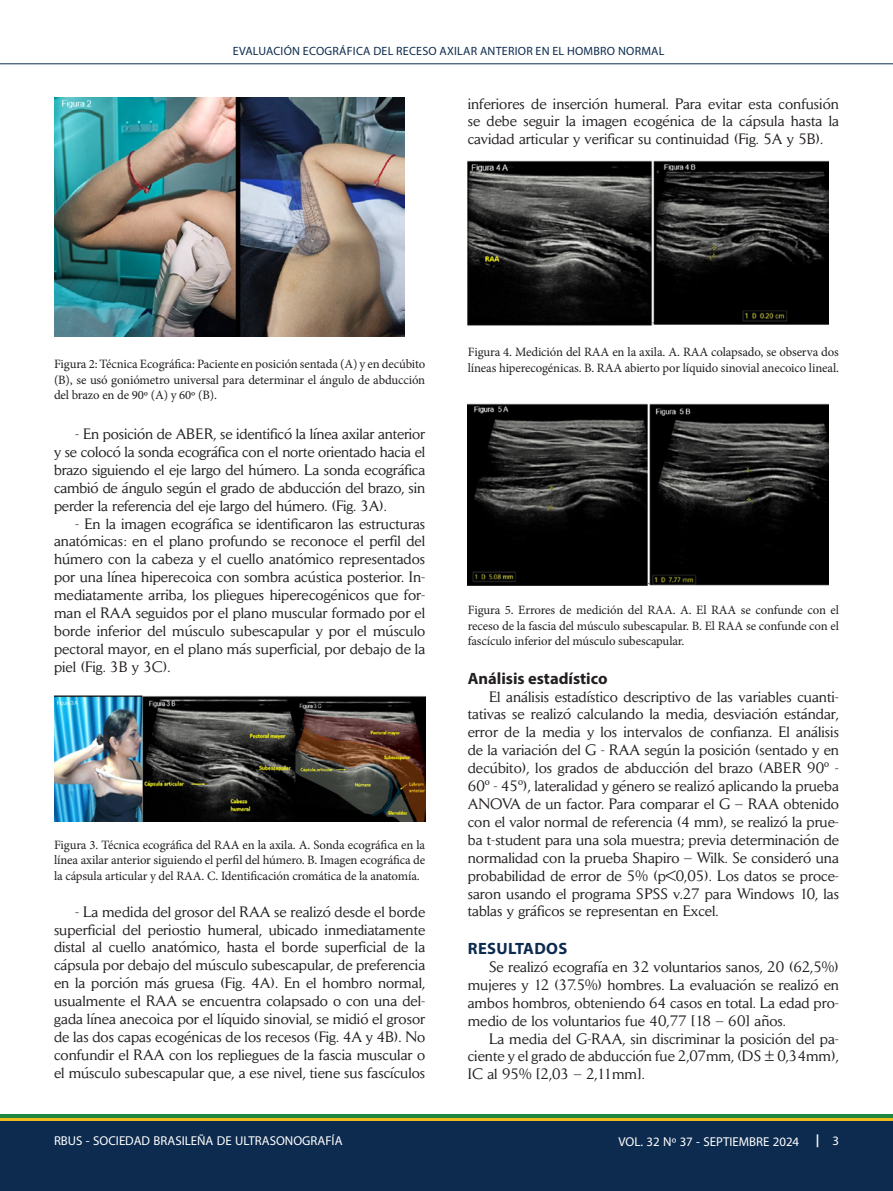
<style>
.page{position:relative;width:893px;height:1191px;background:#fff}
.page>*{position:absolute;margin:0;border:0;box-sizing:border-box;transform-origin:0 0}
.t1{font:18px "Myriad Arabic";color:#fff}
.t2{font:700 16.35px "Myriad Pro";color:#231f20}
.t3{font:700 16.35px "Myriad Pro";letter-spacing:.02em;color:#0d2b4f}
.t4{font:14.85px/17.9px "Daily News";color:#231f20;text-align:justify}
.t5{font:12.75px/15.3px "Minion Pro";letter-spacing:-.01em;color:#231f20;text-align:justify}
.t6{font:12px "Myriad Pro";letter-spacing:.02em;color:#0d2b4f}
.s1{font-weight:700}
</style>
<div class="page">
<div style="left:0;top:1120px;width:893px;height:71px;background:#0d2b4f"></div>
<hr style="left:0;top:1117px;width:893px;height:3px;background:#eebc1b">
<hr style="left:0;top:1114px;width:893px;height:3px;background:#208540">
<img style="left:54px;top:98px;width:351px;height:238px">
<img style="left:54px;top:696px;width:371px;height:125px">
<img style="left:468px;top:161px;width:361px;height:165px">
<img style="left:468px;top:403px;width:361px;height:182px">
<hr style="left:2px;top:63px;width:891px;height:1px;background:#0d2b4f">
<p class="t6" style="left:233px;top:44px;width:433px">EVALUACIÓN ECOGRÁFICA DEL RECESO AXILAR ANTERIOR EN EL HOMBRO NORMAL</p>
<p class="t4" style="left:468px;top:94px;width:373px">inferiores de inserción humeral. Para evitar esta confusión se debe seguir la imagen ecogénica de la cápsula hasta la cavidad articular y verificar su continuidad (Fig. 5A y 5B).</p>
<p class="t5" style="left:54px;top:356px;width:373px">Figura 2: Técnica Ecográfica: Paciente en posición sentada (A) y en decúbito (B), se usó goniómetro universal para determinar el ángulo de abducción del brazo en de 90º (A) y 60º (B).</p>
<p class="t4" style="left:54px;top:425px;width:373px;text-indent:21px">- En posición de ABER, se identificó la línea axilar anterior y se colocó la sonda ecográfica con el norte orientado hacia el brazo siguiendo el eje largo del húmero. La sonda ecográfica cambió de ángulo según el grado de abducción del brazo, sin perder la referencia del eje largo del húmero. (Fig. 3A).</p>
<p class="t4" style="left:54px;top:514px;width:373px;text-indent:21px">- En la imagen ecográfica se identificaron las estructuras anatómicas: en el plano profundo se reconoce el perfil del húmero con la cabeza y el cuello anatómico representados por una línea hiperecoica con sombra acústica posterior. In&shy;mediatamente arriba, los pliegues hiperecogénicos que for&shy;man el RAA seguidos por el plano muscular formado por el borde inferior del músculo subescapular y por el músculo pectoral mayor, en el plano más superficial, por debajo de la piel (Fig. 3B y 3C).</p>
<p class="t5" style="left:54px;top:837px;width:373px">Figura 3. Técnica ecográfica del RAA en la axila. A. Sonda ecográfica en la línea axilar anterior siguiendo el perfil del húmero. B. Imagen ecográfica de la cápsula articular y del RAA. C. Identificación cromática de la anatomía.</p>
<p class="t4" style="left:54px;top:902px;width:373px;text-indent:21px">- La medida del grosor del RAA se realizó desde el borde superficial del periostio humeral, ubicado inmediatamente distal al cuello anatómico, hasta el borde superficial de la cápsula por debajo del músculo subescapular, de preferencia en la porción más gruesa (Fig. 4A). En el hombro normal, usualmente el RAA se encuentra colapsado o con una del&shy;gada línea anecoica por el líquido sinovial, se midió el grosor de las dos capas ecogénicas de los recesos (Fig. 4A y 4B). No confundir el RAA con los repliegues de la fascia muscular o el músculo subescapular que, a ese nivel, tiene sus fascículos</p>
<p class="t5" style="left:468px;top:344px;width:373px">Figura 4. Medición del RAA en la axila. A. RAA colapsado, se observa dos líneas hiperecogénicas. B. RAA abierto por líquido sinovial anecoico lineal.</p>
<p class="t5" style="left:468px;top:603px;width:373px">Figura 5. Errores de medición del RAA. A. El RAA se confunde con el receso de la fascia del músculo subescapular. B. El RAA se confunde con el fascículo inferior del músculo subescapular.</p>
<p class="t2" style="left:468px;top:667px;width:141px">Análisis estadístico</p>
<p class="t4" style="left:468px;top:687px;width:373px;text-indent:21px">El análisis estadístico descriptivo de las variables cuanti&shy;tativas se realizó calculando la media, desviación estándar, error de la media y los intervalos de confianza. El análisis de la variación del G - RAA según la posición (sentado y en decúbito), los grados de abducción del brazo (ABER 90º - 60º - 45º), lateralidad y género se realizó aplicando la prueba ANOVA de un factor. Para comparar el G – RAA obtenido con el valor normal de referencia (4 mm), se realizó la prue&shy;ba t-student para una sola muestra; previa determinación de normalidad con la prueba Shapiro – Wilk. Se consideró una probabilidad de error de 5% (p&lt;0,05). Los datos se proce&shy;saron usando el programa SPSS v.27 para Windows 10, las tablas y gráficos se representan en Excel.</p>
<p class="t3" style="left:468px;top:938px;width:101px">RESULTADOS</p>
<p class="t4" style="left:468px;top:957px;width:373px;text-indent:21px">Se realizó ecografía en 32 voluntarios sanos, 20 (62,5%) mujeres y 12 (37.5%) hombres. La evaluación se realizó en ambos hombros, obteniendo 64 casos en total. La edad pro&shy;medio de los voluntarios fue 40,77 [18 – 60] años.</p>
<p class="t4" style="left:468px;top:1029px;width:373px;text-indent:21px">La media del G-RAA, sin discriminar la posición del pa&shy;ciente y el grado de abducción fue 2,07mm, (DS ± 0,34mm), IC al 95% [2,03 – 2,11mm].</p>
<p class="t1" style="left:54px;top:1128px;width:290px">RBUS - SOCIEDAD BRASILEÑA DE ULTRASONOGRAFÍA</p>
<p class="t1" style="left:618px;top:1129px;width:222px">VOL. 32 Nº 37 - SEPTIEMBRE 2024 <span class="s1">|</span> 3</p>
</div>
